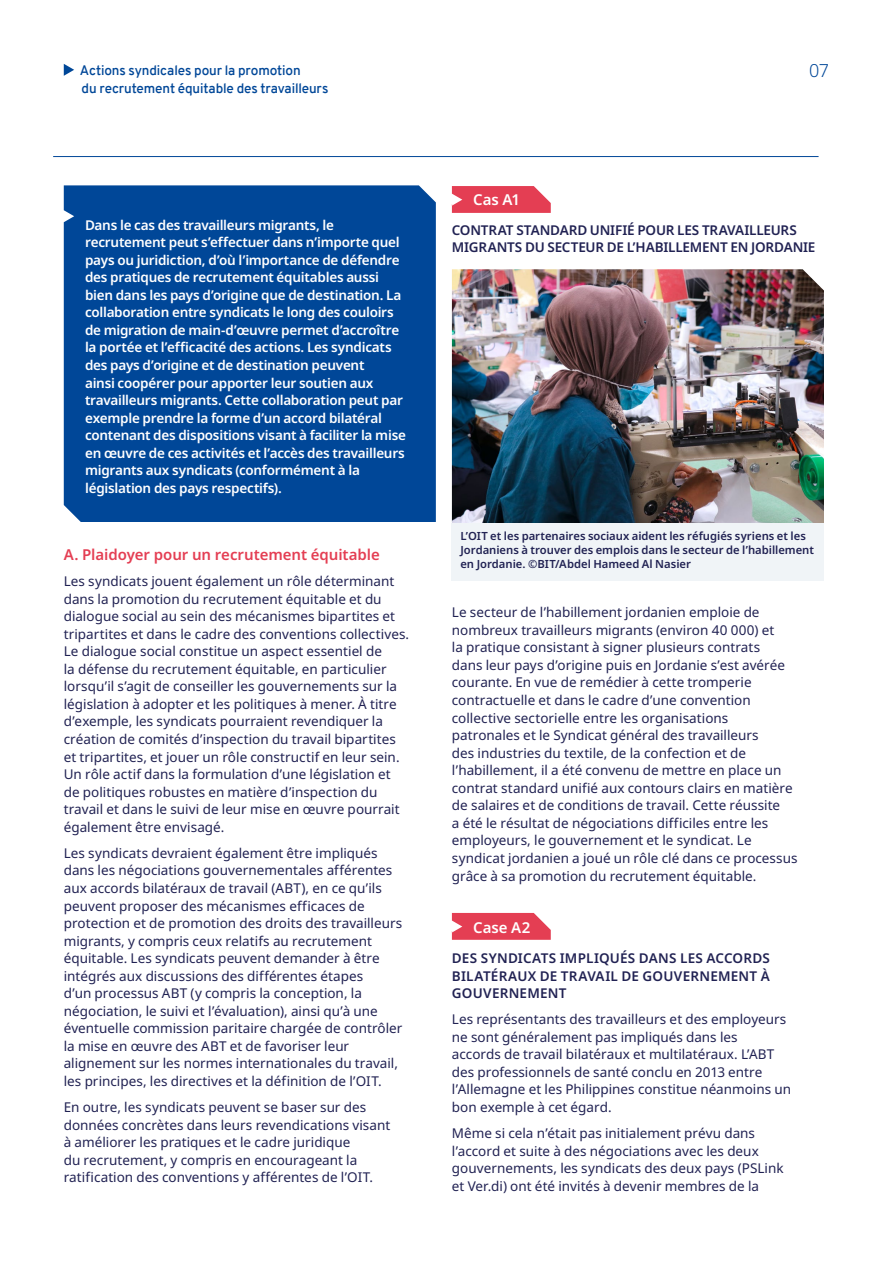
<style>
.page{position:relative;width:893px;height:1263px;background:#fff}
.page>*{position:absolute;margin:0;border:0;box-sizing:border-box;transform-origin:0 0}
.t1{font:300 18px "Noto Sans";color:#004798}
.t2{font:600 15px "Noto Sans";letter-spacing:-.005em;color:#e43e53}
.t3{font:600 15px "Noto Sans";color:#fff}
.t4{font:13.5px/17.5px "Noto Sans";color:#212253}
.t5{font:600 13.5px/17.5px "Noto Sans";letter-spacing:-.02em;color:#fff}
.t6{font:600 13.5px/17.5px "Noto Sans";letter-spacing:-.005em;color:#212253}
.t7{font:600 13.5px/18px "Overpass";letter-spacing:-.01em;color:#004798}
.t8{font:600 11.25px/14.2px "Noto Sans";color:#212253}
</style>
<div class="page">
<div style="left:64px;top:185px;width:372px;height:337px;background:#004798"></div>
<svg style="left:452px;top:186px;width:99px;height:27px;background:#e64e61"></svg>
<svg style="left:452px;top:913px;width:99px;height:27px;background:#e64e61"></svg>
<hr style="left:53px;top:156px;width:766px;height:1px;background:#004798">
<svg style="left:64px;top:64px;width:10px;height:12px"></svg>
<img style="left:452px;top:269px;width:372px;height:254px">
<div style="left:452px;top:523px;width:372px;height:58px;background:#f0f4f7"></div>
<p class="t7" style="left:80px;top:61px;width:250px">Actions syndicales pour la promotion<br>du recrutement équitable des travailleurs</p>
<p class="t5" style="left:85px;top:216px;width:322px">Dans le cas des travailleurs migrants, le recrutement peut s’effectuer dans n’importe quel pays ou juridiction, d’où l’importance de défendre des pratiques de recrutement équitables aussi bien dans les pays d’origine que de destination. La collaboration entre syndicats le long des couloirs de migration de main-d’œuvre permet d’accroître la portée et l’efficacité des actions. Les syndicats des pays d’origine et de destination peuvent<br>ainsi coopérer pour apporter leur soutien aux travailleurs migrants. Cette collaboration peut par exemple prendre la forme d’un accord bilatéral contenant des dispositions visant à faciliter la mise en œuvre de ces activités et l’accès des travailleurs migrants aux syndicats (conformément à la législation des pays respectifs).</p>
<p class="t2" style="left:64px;top:544px;width:318px">A. Plaidoyer pour un recrutement équitable</p>
<p class="t4" style="left:64px;top:573px;width:347px">Les syndicats jouent également un rôle déterminant dans la promotion du recrutement équitable et du dialogue social au sein des mécanismes bipartites et tripartites et dans le cadre des conventions collectives.<br>Le dialogue social constitue un aspect essentiel de<br>la défense du recrutement équitable, en particulier lorsqu’il s’agit de conseiller les gouvernements sur la législation à adopter et les politiques à mener. À titre d’exemple, les syndicats pourraient revendiquer la création de comités d’inspection du travail bipartites et tripartites, et jouer un rôle constructif en leur sein.<br>Un rôle actif dans la formulation d’une législation et de politiques robustes en matière d’inspection du travail et dans le suivi de leur mise en œuvre pourrait également être envisagé.</p>
<p class="t4" style="left:64px;top:844px;width:340px">Les syndicats devraient également être impliqués dans les négociations gouvernementales afférentes aux accords bilatéraux de travail (ABT), en ce qu’ils peuvent proposer des mécanismes efficaces de protection et de promotion des droits des travailleurs migrants, y compris ceux relatifs au recrutement équitable. Les syndicats peuvent demander à être intégrés aux discussions des différentes étapes<br>d’un processus ABT (y compris la conception, la négociation, le suivi et l’évaluation), ainsi qu’à une éventuelle commission paritaire chargée de contrôler la mise en œuvre des ABT et de favoriser leur alignement sur les normes internationales du travail, les principes, les directives et la définition de l’OIT.</p>
<p class="t4" style="left:64px;top:1099px;width:328px">En outre, les syndicats peuvent se baser sur des données concrètes dans leurs revendications visant à améliorer les pratiques et le cadre juridique<br>du recrutement, y compris en encourageant la ratification des conventions y afférentes de l’OIT.</p>
<h1 class="t1" style="left:809px;top:57px;width:22px">07</h1>
<p class="t3" style="left:473px;top:189px;width:48px">Cas A1</p>
<p class="t6" style="left:452px;top:222px;width:365px">CONTRAT STANDARD UNIFIÉ POUR LES TRAVAILLEURS<br>MIGRANTS DU SECTEUR DE L’HABILLEMENT EN JORDANIE</p>
<p class="t8" style="left:460px;top:529px;width:355px">L’OIT et les partenaires sociaux aident les réfugiés syriens et les<br>Jordaniens à trouver des emplois dans le secteur de l’habillement en Jordanie. ©BIT/Abdel Hameed Al Nasier</p>
<p class="t4" style="left:452px;top:604px;width:347px">Le secteur de l’habillement jordanien emploie de nombreux travailleurs migrants (environ 40 000) et<br>la pratique consistant à signer plusieurs contrats<br>dans leur pays d’origine puis en Jordanie s’est avérée courante. En vue de remédier à cette tromperie contractuelle et dans le cadre d’une convention collective sectorielle entre les organisations patronales et le Syndicat général des travailleurs<br>des industries du textile, de la confection et de l’habillement, il a été convenu de mettre en place un contrat standard unifié aux contours clairs en matière de salaires et de conditions de travail. Cette réussite<br>a été le résultat de négociations difficiles entre les employeurs, le gouvernement et le syndicat. Le syndicat jordanien a joué un rôle clé dans ce processus grâce à sa promotion du recrutement équitable.</p>
<p class="t3" style="left:473px;top:917px;width:59px">Case A2</p>
<p class="t6" style="left:452px;top:950px;width:319px;text-align:justify">DES SYNDICATS IMPLIQUÉS DANS LES ACCORDS BILATÉRAUX DE TRAVAIL DE GOUVERNEMENT À GOUVERNEMENT</p>
<p class="t4" style="left:452px;top:1011px;width:341px">Les représentants des travailleurs et des employeurs ne sont généralement pas impliqués dans les<br>accords de travail bilatéraux et multilatéraux. L’ABT des professionnels de santé conclu en 2013 entre l’Allemagne et les Philippines constitue néanmoins un bon exemple à cet égard.</p>
<p class="t4" style="left:452px;top:1124px;width:333px">Même si cela n’était pas initialement prévu dans l’accord et suite à des négociations avec les deux gouvernements, les syndicats des deux pays (PSLink et Ver.di) ont été invités à devenir membres de la</p>
</div>
